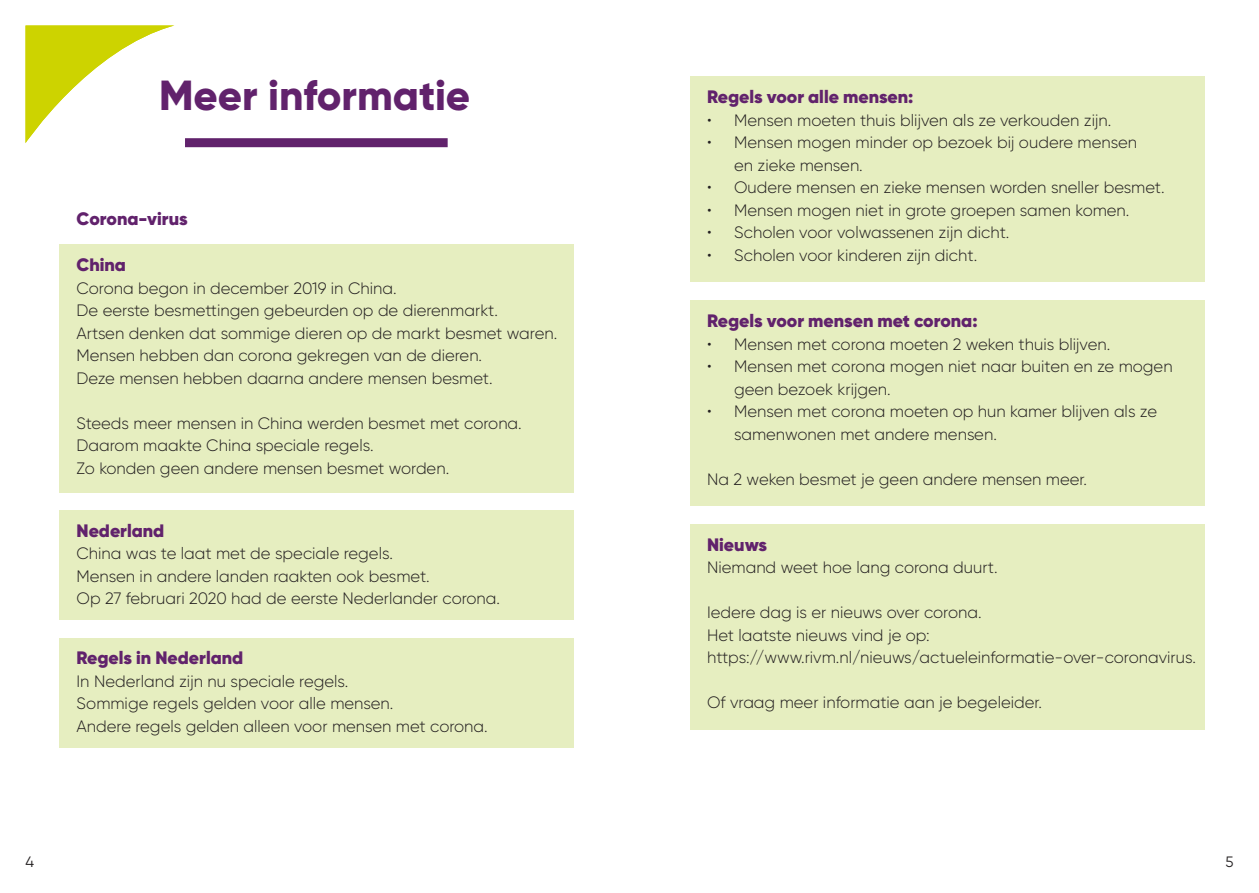
<style>
.page{position:relative;width:1259px;height:893px;background:#fff}
.page>*{position:absolute;margin:0;border:0;box-sizing:border-box;transform-origin:0 0}
.Hoodfstuk{font:800 42px "Gilroy";color:#61226c}
.Tussenkopje{font:900 18px "Gilroy";color:#61226c}
.BODY{font:300 16.5px/22.5px "Gilroy";color:#231f20}
.t1{font:15px "Gilroy";color:#231f20}
</style>
<div class="page">
<svg style="left:26px;top:26px;width:147px;height:117px"></svg>
<div style="left:185px;top:138px;width:263px;height:9px;background:#61226c"></div>
<div style="left:60px;top:244px;width:514px;height:249px;background:#e6eec0"></div>
<div style="left:60px;top:510px;width:514px;height:110px;background:#e6eec0"></div>
<div style="left:60px;top:638px;width:514px;height:109px;background:#e6eec0"></div>
<div style="left:690px;top:77px;width:514px;height:205px;background:#e6eec0"></div>
<div style="left:690px;top:301px;width:514px;height:205px;background:#e6eec0"></div>
<div style="left:690px;top:524px;width:514px;height:205px;background:#e6eec0"></div>
<h1 class="Hoodfstuk" style="left:159px;top:69px;width:313px">Meer informatie</h1>
<p class="Tussenkopje" style="left:77px;top:207px;width:113px">Corona-virus</p>
<p class="Tussenkopje" style="left:77px;top:253px;width:51px">China</p>
<p class="BODY" style="left:77px;top:276px;width:482px">Corona begon in december 2019 in China.<br>De eerste besmettingen gebeurden op de dierenmarkt.<br>Artsen denken dat sommige dieren op de markt besmet waren.<br>Mensen hebben dan corona gekregen van de dieren.<br>Deze mensen hebben daarna andere mensen besmet.</p>
<p class="BODY" style="left:77px;top:411px;width:447px">Steeds meer mensen in China werden besmet met corona.<br>Daarom maakte China speciale regels.<br>Zo konden geen andere mensen besmet worden.</p>
<p class="Tussenkopje" style="left:77px;top:519px;width:89px">Nederland</p>
<p class="BODY" style="left:77px;top:542px;width:318px">China was te laat met de speciale regels.</p>
<p class="BODY" style="left:77px;top:565px;width:355px">Mensen in andere landen raakten ook besmet.</p>
<p class="BODY" style="left:77px;top:587px;width:425px">Op 27 februari 2020 had de eerste Nederlander corona.</p>
<p class="Tussenkopje" style="left:77px;top:647px;width:168px">Regels in Nederland</p>
<p class="BODY" style="left:77px;top:670px;width:273px">In Nederland zijn nu speciale regels.</p>
<p class="BODY" style="left:77px;top:692px;width:318px">Sommige regels gelden voor alle mensen.</p>
<p class="BODY" style="left:77px;top:715px;width:413px">Andere regels gelden alleen voor mensen met corona.</p>
<p class="Tussenkopje" style="left:707px;top:85px;width:208px">Regels voor alle mensen:</p>
<p class="BODY" style="left:707px;top:108px;width:406px">• Mensen moeten thuis blijven als ze verkouden zijn.</p>
<p class="BODY" style="left:734px;top:131px;width:404px;text-indent:-27px">• Mensen mogen minder op bezoek bij oudere mensen en zieke mensen.</p>
<p class="BODY" style="left:707px;top:176px;width:459px">• Oudere mensen en zieke mensen worden sneller besmet.</p>
<p class="BODY" style="left:707px;top:198px;width:424px">• Mensen mogen niet in grote groepen samen komen.</p>
<p class="BODY" style="left:707px;top:221px;width:304px">• Scholen voor volwassenen zijn dicht.</p>
<p class="BODY" style="left:707px;top:243px;width:271px">• Scholen voor kinderen zijn dicht.</p>
<p class="Tussenkopje" style="left:707px;top:310px;width:272px">Regels voor mensen met corona:</p>
<p class="BODY" style="left:707px;top:333px;width:405px">• Mensen met corona moeten 2 weken thuis blijven.</p>
<p class="BODY" style="left:734px;top:355px;width:440px;text-indent:-27px">• Mensen met corona mogen niet naar buiten en ze mogen geen bezoek krijgen.</p>
<p class="BODY" style="left:734px;top:400px;width:424px;text-indent:-27px">• Mensen met corona moeten op hun kamer blijven als ze samenwonen met andere mensen.</p>
<p class="BODY" style="left:707px;top:468px;width:381px">Na 2 weken besmet je geen andere mensen meer.</p>
<p class="Tussenkopje" style="left:707px;top:533px;width:61px">Nieuws</p>
<p class="BODY" style="left:707px;top:556px;width:292px">Niemand weet hoe lang corona duurt.</p>
<p class="BODY" style="left:707px;top:601px;width:276px">Iedere dag is er nieuws over corona.</p>
<p class="BODY" style="left:707px;top:623px;width:224px">Het laatste nieuws vind je op:</p>
<p class="BODY" style="left:707px;top:646px;width:490px">https://www.rivm.nl/nieuws/actueleinformatie-over-coronavirus.</p>
<p class="BODY" style="left:707px;top:691px;width:336px">Of vraag meer informatie aan je begeleider.</p>
<p class="t1" style="left:26px;top:852px;width:10px">4</p>
<p class="t1" style="left:1225px;top:852px;width:10px">5</p>
</div>
